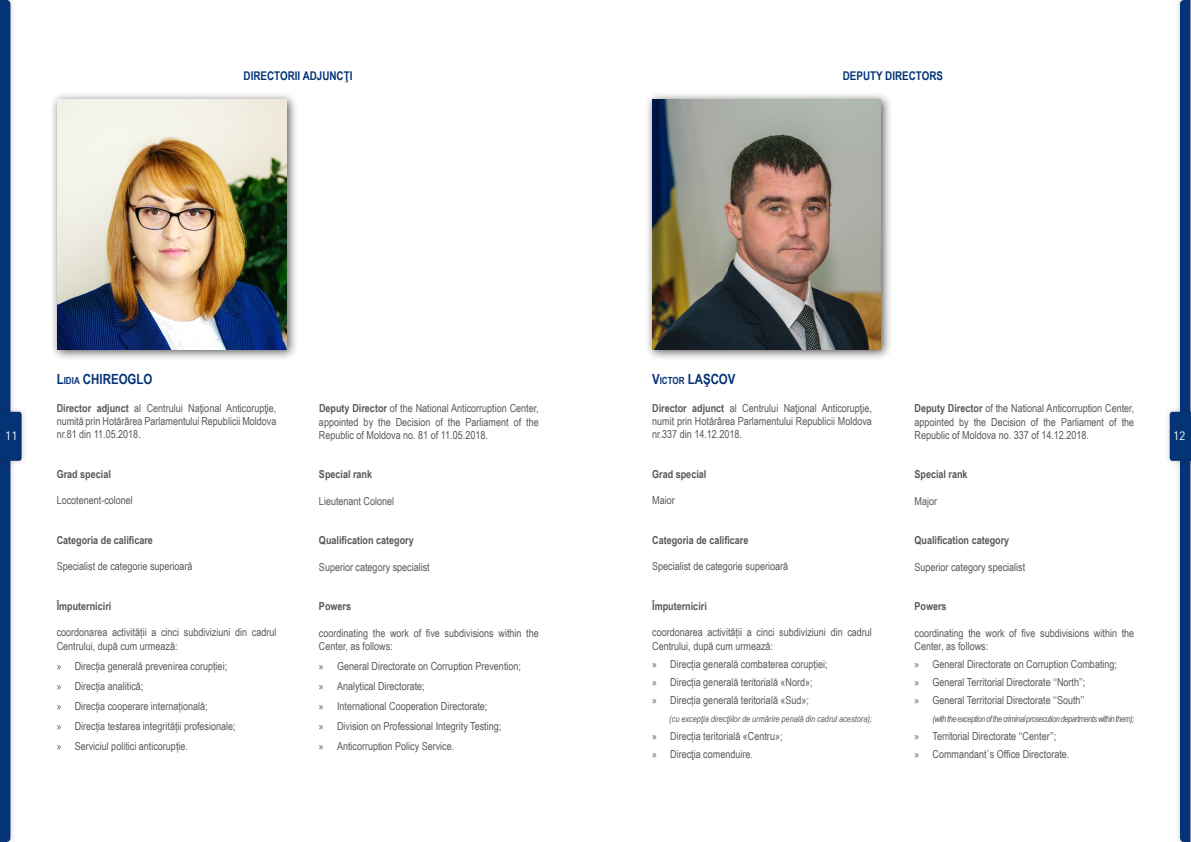
<style>
.page{position:relative;width:1191px;height:842px;background:#fff}
.page>*{position:absolute;margin:0;border:0;box-sizing:border-box;transform-origin:0 0}
.t1{font:700 14px "Arial Narrow";color:#043376}
.t2{font:700 12px "Arial Narrow";color:#043376}
.t3{font:12px "DIN Pro";color:#fff}
.t4{font:11px/13.2px "Arial Narrow";color:#57585a}
.t5{font:700 11px "Arial Narrow";color:#57585a}
.t6{font:italic 9px "Arial Narrow";letter-spacing:-.05em;color:#57585a}
.t7{font:italic 9px "Arial Narrow";color:#57585a}
.s1{font-size:9.8px}
.s2{font-weight:700}
.s3{font-family:"Myriad Pro"}
</style>
<div class="page">
<div style="left:0;top:406px;width:28px;height:61px;background:#231f20;opacity:.2"></div>
<svg style="left:0;top:0;width:22px;height:842px"></svg>
<div style="left:50px;top:92px;width:248px;height:269px;background:#231f20;opacity:.75"></div>
<img style="left:57px;top:99px;width:229px;height:251px">
<div style="left:1163px;top:406px;width:28px;height:61px;background:#fafafa"></div>
<svg style="left:1169px;top:0;width:22px;height:842px"></svg>
<div style="left:644px;top:92px;width:248px;height:269px;background:#231f20;opacity:.75"></div>
<img style="left:652px;top:99px;width:228px;height:251px">
<p class="t2" style="left:244px;top:66px;width:110px">DIRECTORII ADJUNCŢI</p>
<p class="t2" style="left:843px;top:66px;width:102px">DEPUTY DIRECTORS</p>
<p class="t3" style="left:5px;top:426px;width:14px">11</p>
<p class="t1" style="left:57px;top:369px;width:97px">L<span class="s1">IDIA</span> CHIREOGLO</p>
<p class="t4" style="left:57px;top:401px;width:221px;text-align:justify"><span class="s2">Director adjunct</span> al Centrului Naţional Anticorupţie, numită prin Hotărârea Parlamentului Republicii Moldova nr.81 din 11.05.2018.</p>
<p class="t5" style="left:57px;top:466px;width:56px">Grad special</p>
<p class="t4" style="left:57px;top:493px;width:78px">Locotenent-colonel</p>
<p class="t5" style="left:57px;top:532px;width:98px">Categoria de calificare</p>
<p class="t4" style="left:57px;top:559px;width:137px">Specialist de categorie superioară</p>
<p class="t5" style="left:57px;top:598px;width:56px">Împuterniciri</p>
<p class="t4" style="left:57px;top:625px;width:221px">coordonarea activității a cinci subdiviziuni din cadrul<br>Centrului, după cum urmează:</p>
<p class="t4" style="left:57px;top:655px;width:180px;line-height:20px"><span class="s3">»</span> Direcția generală prevenirea corupției;<br><span class="s3">»</span> Direcția analitică;<br><span class="s3">»</span> Direcția cooperare internațională;<br><span class="s3">»</span> Direcția testarea integrității profesionale; <span class="s3">»</span> Serviciul politici anticorupție.</p>
<p class="t4" style="left:319px;top:401px;width:221px;text-align:justify"><span class="s2">Deputy Director</span> of the National Anticorruption Center, appointed by the Decision of the Parliament of the Republic of Moldova no. 81 of 11.05.2018.</p>
<p class="t5" style="left:319px;top:466px;width:55px">Special rank</p>
<p class="t4" style="left:319px;top:494px;width:77px">Lieutenant Colonel</p>
<p class="t5" style="left:319px;top:532px;width:96px">Qualification category</p>
<p class="t4" style="left:319px;top:560px;width:112px">Superior category specialist</p>
<p class="t5" style="left:319px;top:598px;width:34px">Powers</p>
<p class="t4" style="left:319px;top:626px;width:221px">coordinating the work of five subdivisions within the<br>Center, as follows:</p>
<p class="t4" style="left:319px;top:656px;width:203px;line-height:20px"><span class="s3">»</span> General Directorate on Corruption Prevention; <span class="s3">»</span> Analytical Directorate;<br><span class="s3">»</span> International Cooperation Directorate;<br><span class="s3">»</span> Division on Professional Integrity Testing;<br><span class="s3">»</span> Anticorruption Policy Service.</p>
<p class="t1" style="left:652px;top:369px;width:85px">V<span class="s1">ICTOR</span> LAŞCOV</p>
<p class="t4" style="left:652px;top:401px;width:221px;text-align:justify"><span class="s2">Director adjunct</span> al Centrului Naţional Anticorupţie, numit prin Hotărârea Parlamentului Republicii Moldova nr.337 din 14.12.2018.</p>
<p class="t5" style="left:652px;top:466px;width:56px">Grad special</p>
<p class="t4" style="left:652px;top:493px;width:24px">Maior</p>
<p class="t5" style="left:652px;top:532px;width:98px">Categoria de calificare</p>
<p class="t4" style="left:652px;top:559px;width:137px">Specialist de categorie superioară</p>
<p class="t5" style="left:652px;top:598px;width:56px">Împuterniciri</p>
<p class="t4" style="left:652px;top:625px;width:221px">coordonarea activității a cinci subdiviziuni din cadrul<br>Centrului, după cum urmează:</p>
<p class="t4" style="left:652px;top:654px;width:177px;line-height:18px"><span class="s3">»</span> Direcția generală combaterea corupției; <span class="s3">»</span> Direcția generală teritorială «Nord»;<br><span class="s3">»</span> Direcția generală teritorială «Sud»;</p>
<p class="t7" style="left:669px;top:712px;width:204px">(cu excepţia direcţiilor de urmărire penală din cadrul acestora);</p>
<p class="t4" style="left:652px;top:726px;width:132px;line-height:18px"><span class="s3">»</span> Direcția teritorială «Centru»; <span class="s3">»</span> Direcţia comenduire.</p>
<p class="t4" style="left:914px;top:401px;width:221px;text-align:justify"><span class="s2">Deputy Director</span> of the National Anticorruption Center, appointed by the Decision of the Parliament of the Republic of Moldova no. 337 of 14.12.2018.</p>
<p class="t5" style="left:914px;top:466px;width:55px">Special rank</p>
<p class="t4" style="left:914px;top:494px;width:24px">Major</p>
<p class="t5" style="left:914px;top:532px;width:96px">Qualification category</p>
<p class="t4" style="left:914px;top:560px;width:112px">Superior category specialist</p>
<p class="t5" style="left:914px;top:598px;width:34px">Powers</p>
<p class="t4" style="left:914px;top:626px;width:221px">coordinating the work of five subdivisions within the<br>Center, as follows:</p>
<p class="t4" style="left:914px;top:655px;width:204px;line-height:18px"><span class="s3">»</span> General Directorate on Corruption Combating; <span class="s3">»</span> General Territorial Directorate ‘‘North’’;<br><span class="s3">»</span> General Territorial Directorate ‘‘South’’</p>
<p class="t6" style="left:932px;top:712px;width:203px">(with the exception of the criminal prosecution departments within them);</p>
<p class="t4" style="left:914px;top:727px;width:156px;line-height:18px"><span class="s3">»</span> Territorial Directorate ‘‘Center’’;<br><span class="s3">»</span> Commandant`s Office Directorate.</p>
<p class="t3" style="left:1173px;top:426px;width:14px">12</p>
</div>
